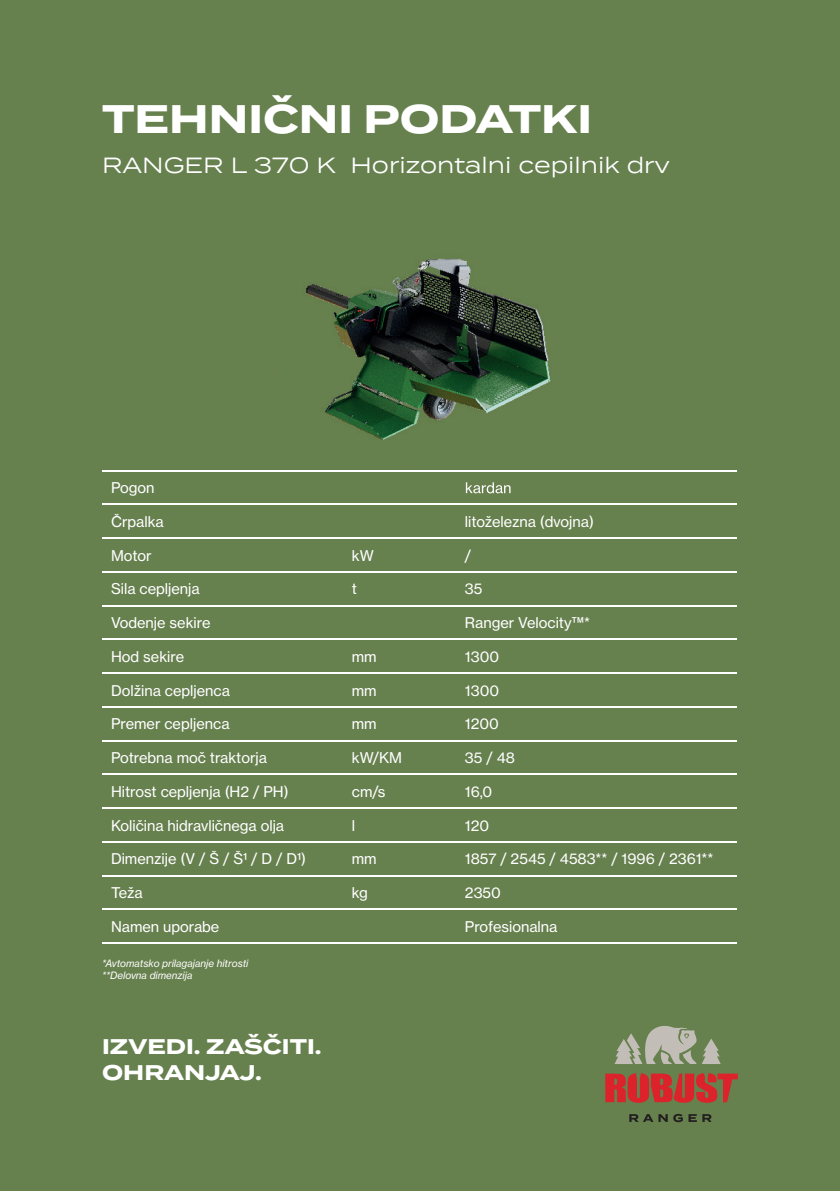
<style>
.page{position:relative;width:840px;height:1191px;background:#fff}
.page>*{position:absolute;margin:0;border:0;box-sizing:border-box;transform-origin:0 0}
.t1{font:700 39.8px "Termina";color:#fff}
.t2{font:22px "Termina";color:#fff}
.t3{font:700 21.2px/26.6px "Termina";color:#fff}
.t4{font:14.6px "N Haas Grotesk TX Pro 55 Rg";color:#fff}
.t5{font:10px/12px "N Haas Grotesk TX Pro 56 It";color:#fff}
</style>
<div class="page">
<div style="left:0;top:0;width:839px;height:1191px;background:#66804e"></div>
<hr style="left:102px;top:470px;width:241px;height:1px;background:#fff">
<hr style="left:456px;top:470px;width:280px;height:1px;background:#fff">
<hr style="left:102px;top:504px;width:241px;height:1px;background:#fff">
<hr style="left:343px;top:504px;width:113px;height:1px;background:#fff">
<hr style="left:456px;top:504px;width:280px;height:1px;background:#fff">
<hr style="left:102px;top:537px;width:241px;height:1px;background:#fff">
<hr style="left:343px;top:537px;width:113px;height:1px;background:#fff">
<hr style="left:456px;top:537px;width:280px;height:1px;background:#fff">
<hr style="left:102px;top:571px;width:241px;height:1px;background:#fff">
<hr style="left:343px;top:571px;width:113px;height:1px;background:#fff">
<hr style="left:456px;top:571px;width:280px;height:1px;background:#fff">
<hr style="left:102px;top:605px;width:241px;height:1px;background:#fff">
<hr style="left:343px;top:605px;width:113px;height:1px;background:#fff">
<hr style="left:456px;top:605px;width:280px;height:1px;background:#fff">
<hr style="left:102px;top:639px;width:241px;height:1px;background:#fff">
<hr style="left:343px;top:639px;width:113px;height:1px;background:#fff">
<hr style="left:456px;top:639px;width:280px;height:1px;background:#fff">
<hr style="left:102px;top:672px;width:241px;height:1px;background:#fff">
<hr style="left:343px;top:672px;width:113px;height:1px;background:#fff">
<hr style="left:456px;top:672px;width:280px;height:1px;background:#fff">
<hr style="left:102px;top:706px;width:241px;height:1px;background:#fff">
<hr style="left:343px;top:706px;width:113px;height:1px;background:#fff">
<hr style="left:456px;top:706px;width:280px;height:1px;background:#fff">
<hr style="left:102px;top:740px;width:241px;height:1px;background:#fff">
<hr style="left:343px;top:740px;width:113px;height:1px;background:#fff">
<hr style="left:456px;top:740px;width:280px;height:1px;background:#fff">
<hr style="left:102px;top:773px;width:241px;height:2px;background:#fff">
<hr style="left:343px;top:773px;width:113px;height:2px;background:#fff">
<hr style="left:456px;top:773px;width:280px;height:2px;background:#fff">
<hr style="left:102px;top:807px;width:241px;height:1px;background:#fff">
<hr style="left:343px;top:807px;width:113px;height:1px;background:#fff">
<hr style="left:456px;top:807px;width:280px;height:1px;background:#fff">
<hr style="left:102px;top:841px;width:241px;height:1px;background:#fff">
<hr style="left:343px;top:841px;width:113px;height:1px;background:#fff">
<hr style="left:456px;top:841px;width:280px;height:1px;background:#fff">
<hr style="left:102px;top:875px;width:241px;height:1px;background:#fff">
<hr style="left:343px;top:875px;width:113px;height:1px;background:#fff">
<hr style="left:456px;top:875px;width:280px;height:1px;background:#fff">
<hr style="left:102px;top:908px;width:241px;height:2px;background:#fff">
<hr style="left:343px;top:908px;width:113px;height:2px;background:#fff">
<hr style="left:456px;top:908px;width:280px;height:2px;background:#fff">
<hr style="left:102px;top:942px;width:241px;height:1px;background:#fff">
<hr style="left:343px;top:942px;width:113px;height:1px;background:#fff">
<hr style="left:456px;top:942px;width:280px;height:1px;background:#fff">
<svg style="left:629px;top:1114px;width:38px;height:8px"></svg>
<svg style="left:673px;top:1114px;width:9px;height:8px"></svg>
<svg style="left:688px;top:1114px;width:8px;height:8px"></svg>
<svg style="left:702px;top:1114px;width:9px;height:8px"></svg>
<svg style="left:605px;top:1073px;width:132px;height:29px"></svg>
<svg style="left:614px;top:1026px;width:106px;height:38px"></svg>
<img style="left:238px;top:258px;width:356px;height:236px">
<img style="left:238px;top:470px;width:356px;height:1px">
<img style="left:465px;top:482px;width:45px;height:11px">
<h1 class="t1" style="left:102px;top:89px;width:491px">TEHNIČNI PODATKI</h1>
<h2 class="t2" style="left:102px;top:149px;width:569px">RANGER L 370 K Horizontalni cepilnik drv</h2>
<p class="t4" style="left:111px;top:479px;width:45px">Pogon</p>
<p class="t4" style="left:111px;top:512px;width:54px">Črpalka</p>
<p class="t4" style="left:464px;top:512px;width:130px">litoželezna (dvojna)</p>
<p class="t4" style="left:111px;top:546px;width:42px">Motor</p>
<p class="t4" style="left:351px;top:546px;width:24px">kW</p>
<p class="t4" style="left:464px;top:546px;width:8px">/</p>
<p class="t4" style="left:111px;top:580px;width:90px">Sila cepljenja</p>
<p class="t4" style="left:351px;top:580px;width:7px">t</p>
<p class="t4" style="left:464px;top:580px;width:19px">35</p>
<p class="t4" style="left:111px;top:614px;width:101px">Vodenje sekire</p>
<p class="t4" style="left:464px;top:614px;width:127px">Ranger Velocity™*</p>
<p class="t4" style="left:111px;top:647px;width:75px">Hod sekire</p>
<p class="t4" style="left:351px;top:647px;width:26px">mm</p>
<p class="t4" style="left:464px;top:647px;width:36px">1300</p>
<p class="t4" style="left:111px;top:681px;width:120px">Dolžina cepljenca</p>
<p class="t4" style="left:351px;top:681px;width:26px">mm</p>
<p class="t4" style="left:464px;top:681px;width:36px">1300</p>
<p class="t4" style="left:111px;top:715px;width:120px">Premer cepljenca</p>
<p class="t4" style="left:351px;top:715px;width:26px">mm</p>
<p class="t4" style="left:464px;top:715px;width:35px">1200</p>
<p class="t4" style="left:111px;top:749px;width:157px">Potrebna moč traktorja</p>
<p class="t4" style="left:351px;top:749px;width:52px">kW/KM</p>
<p class="t4" style="left:464px;top:749px;width:51px">35 / 48</p>
<p class="t4" style="left:111px;top:782px;width:179px">Hitrost cepljenja (H2 / PH)</p>
<p class="t4" style="left:351px;top:782px;width:35px">cm/s</p>
<p class="t4" style="left:464px;top:782px;width:29px">16,0</p>
<p class="t4" style="left:111px;top:816px;width:174px">Količina hidravličnega olja</p>
<p class="t4" style="left:351px;top:816px;width:5px">l</p>
<p class="t4" style="left:464px;top:816px;width:26px">120</p>
<p class="t4" style="left:111px;top:850px;width:196px">Dimenzije (V / Š / Š1 / D / D1)</p>
<p class="t4" style="left:351px;top:850px;width:26px">mm</p>
<p class="t4" style="left:464px;top:850px;width:250px">1857 / 2545 / 4583** / 1996 / 2361**</p>
<p class="t4" style="left:111px;top:884px;width:33px">Teža</p>
<p class="t4" style="left:351px;top:884px;width:18px">kg</p>
<p class="t4" style="left:464px;top:884px;width:38px">2350</p>
<p class="t4" style="left:111px;top:917px;width:110px">Namen uporabe</p>
<p class="t4" style="left:464px;top:917px;width:94px">Profesionalna</p>
<p class="t5" style="left:102px;top:957px;width:148px">*Avtomatsko prilagajanje hitrosti **Delovna dimenzija</p>
<h3 class="t3" style="left:102px;top:1033px;width:221px">IZVEDI. ZAŠČITI.<br>OHRANJAJ.</h3>
</div>
